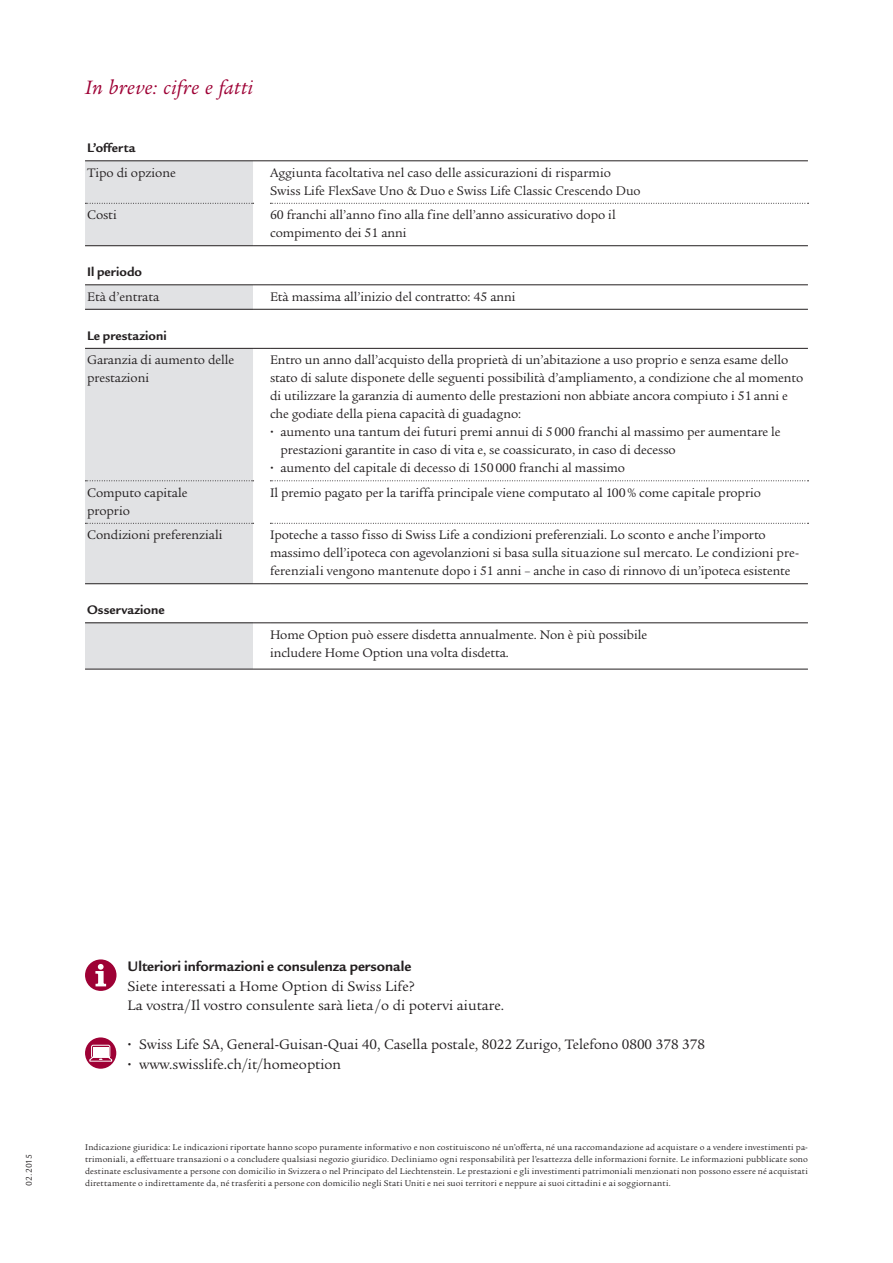
<style>
.page{position:relative;width:893px;height:1263px;background:#fff}
.page>*{position:absolute;margin:0;border:0;box-sizing:border-box;transform-origin:0 0}
.Book_14_16pt_K{font:italic 21px "Legacy Serif ITC Pro";letter-spacing:.02em;color:#9e0135}
._03_kapiteltitel{font:15px/19.5px "Legacy Serif ITC Pro";color:#231f20}
._01_copy{font:15px "Legacy Serif ITC Pro";color:#231f20}
.Performance_bold_lin{font:13.5px/18px "Legacy Serif ITC Pro";letter-spacing:-.005em;color:#231f20}
.Performance_bold_lin-2{font:700 13.5px "Legacy Sans ITC Pro";letter-spacing:.005em;color:#231f20}
._012_Bildlegende{font:9px/12px "Legacy Serif ITC Pro";letter-spacing:.02em;color:#231f20;text-align:justify}
._012_Bildlegende-2{font:9px "Legacy Sans ITC Pro";color:#231f20}
.s1{font-family:"Legacy Sans ITC Pro";font-weight:700}
</style>
<div class="page">
<svg style="left:85px;top:160px;width:723px;height:510px"></svg>
<div style="left:85px;top:959px;width:31px;height:32px;background:#9e0135;border-radius:50%"></div>
<svg style="left:95px;top:964px;width:11px;height:22px"></svg>
<div style="left:85px;top:1037px;width:31px;height:32px;background:#9e0135;border-radius:50%"></div>
<svg style="left:89px;top:1044px;width:23px;height:18px"></svg>
<p class="Book_14_16pt_K" style="left:85px;top:74px;width:169px">In breve: cifre e fatti</p>
<p class="Performance_bold_lin-2" style="left:87px;top:140px;width:50px">L’offerta</p>
<p class="Performance_bold_lin" style="left:87px;top:163px;width:90px">Tipo di opzione</p>
<p class="Performance_bold_lin" style="left:270px;top:163px;width:372px">Aggiunta facoltativa nel caso delle assicurazioni di risparmio<br>Swiss Life FlexSave Uno &amp; Duo e Swiss Life Classic Crescendo Duo</p>
<p class="Performance_bold_lin" style="left:87px;top:206px;width:31px">Costi</p>
<p class="Performance_bold_lin" style="left:270px;top:206px;width:347px">60 franchi all’anno fino alla fine dell’anno assicurativo dopo il compimento dei 51 anni</p>
<p class="Performance_bold_lin-2" style="left:87px;top:264px;width:56px">Il periodo</p>
<p class="Performance_bold_lin" style="left:87px;top:287px;width:74px">Età d’entrata</p>
<p class="Performance_bold_lin" style="left:270px;top:287px;width:247px">Età massima all’inizio del contratto: 45 anni</p>
<p class="Performance_bold_lin-2" style="left:87px;top:328px;width:81px">Le prestazioni</p>
<p class="Performance_bold_lin" style="left:87px;top:351px;width:149px">Garanzia di aumento delle prestazioni</p>
<p class="Performance_bold_lin" style="left:270px;top:351px;width:535px">Entro un anno dall’acquisto della proprietà di un’abitazione a uso proprio e senza esame dello stato di salute disponete delle seguenti possibilità d’ampliamento, a condizione che al momento di utilizzare la garanzia di aumento delle prestazioni non abbiate ancora compiuto i 51 anni e che godiate della piena capacità di guadagno:</p>
<p class="Performance_bold_lin" style="left:280px;top:423px;width:502px;text-indent:-10px"><span class="s1">·</span> aumento una tantum dei futuri premi annui di 5000 franchi al massimo per aumentare le prestazioni garantite in caso di vita e, se coassicurato, in caso di decesso</p>
<p class="Performance_bold_lin" style="left:270px;top:459px;width:357px"><span class="s1">·</span> aumento del capitale di decesso di 150000 franchi al massimo</p>
<p class="Performance_bold_lin" style="left:87px;top:483px;width:102px">Computo capitale proprio</p>
<p class="Performance_bold_lin" style="left:270px;top:483px;width:493px">Il premio pagato per la tariffa principale viene computato al 100% come capitale proprio</p>
<p class="Performance_bold_lin" style="left:87px;top:526px;width:137px">Condizioni preferenziali</p>
<p class="Performance_bold_lin" style="left:270px;top:526px;width:530px">Ipoteche a tasso fisso di Swiss Life a condizioni preferenziali. Lo sconto e anche l’importo massimo dell’ipoteca con agevolanzioni si basa sulla situazione sul mercato. Le condizioni pre&shy;ferenziali vengono mantenute dopo i 51 anni – anche in caso di rinnovo di un’ipoteca esistente</p>
<p class="Performance_bold_lin-2" style="left:87px;top:602px;width:79px">Osservazione</p>
<p class="Performance_bold_lin" style="left:270px;top:625px;width:379px">Home Option può essere disdetta annualmente. Non è più possibile includere Home Option una volta disdetta.</p>
<p class="_012_Bildlegende-2" style="left:24px;top:1186px;width:33px;rotate:-90deg">02.2015</p>
<p class="_03_kapiteltitel" style="left:128px;top:957px;width:378px"><span class="s1">Ulteriori informazioni e consulenza personale<br></span>Siete interessati a Home Option di Swiss Life?<br>La vostra/Il vostro consulente sarà lieta /o di potervi aiutare.</p>
<p class="_01_copy" style="left:128px;top:1035px;width:579px"><span class="s1">·</span> Swiss Life SA, General-Guisan-Quai 40, Casella postale, 8022 Zurigo, Telefono 0800 378 378</p>
<p class="_01_copy" style="left:128px;top:1055px;width:215px"><span class="s1">·</span> www.swisslife.ch/it/homeoption</p>
<p class="_012_Bildlegende" style="left:85px;top:1141px;width:724px">Indicazione giuridica: Le indicazioni riportate hanno scopo puramente informativo e non costituiscono né un’offerta, né una raccomandazione ad acquistare o a vendere investimenti pa&shy;trimoniali, a effettuare transazioni o a concludere qualsiasi negozio giuridico. Decliniamo ogni responsabilità per l’esattezza delle informazioni fornite. Le informazioni pubblicate sono destinate esclusivamente a persone con domicilio in Svizzera o nel Principato del Liechtenstein. Le prestazioni e gli investimenti patrimoniali menzionati non possono essere né acquistati direttamente o indirettamente da, né trasferiti a persone con domicilio negli Stati Uniti e nei suoi territori e neppure ai suoi cittadini e ai soggiornanti.</p>
</div>
